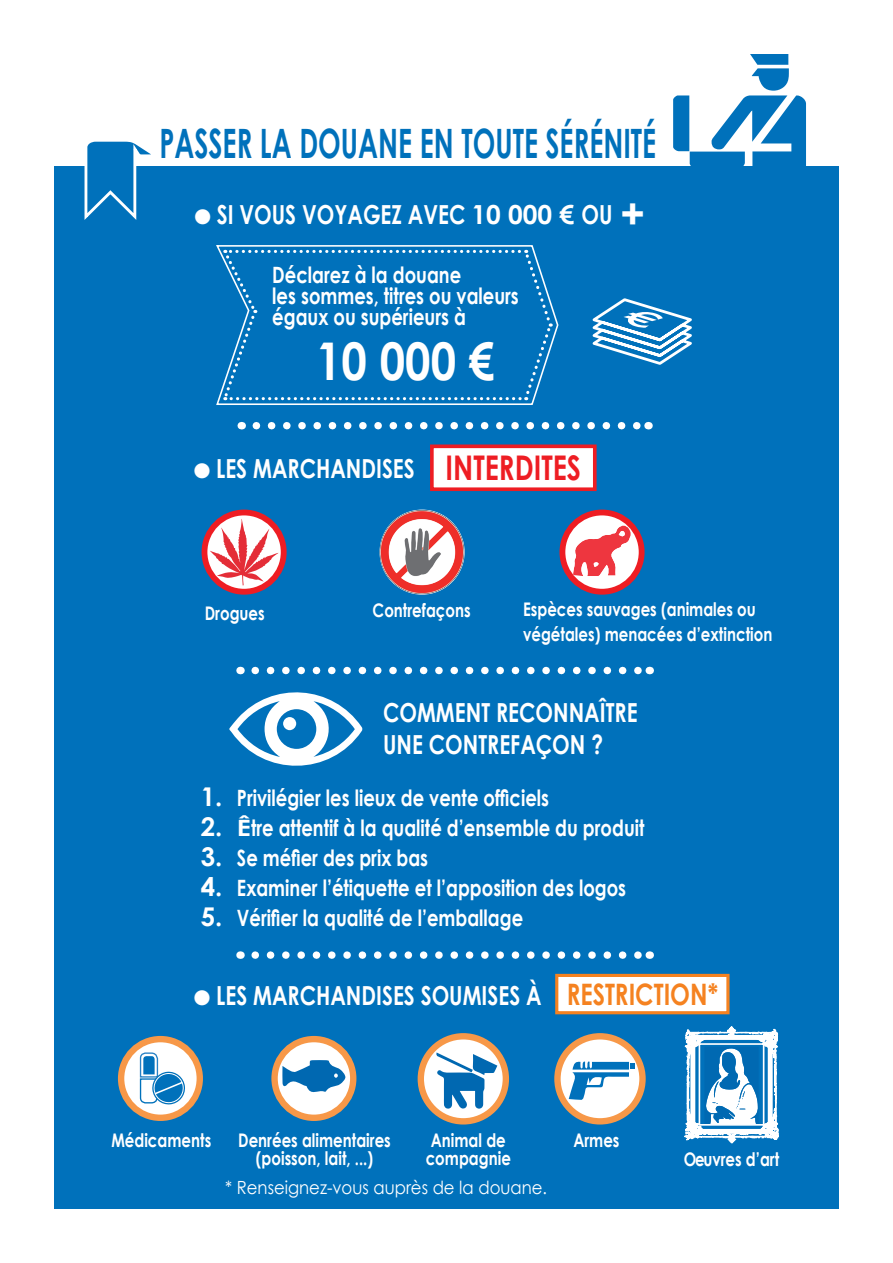
<style>
.page{position:relative;width:893px;height:1263px;background:#fff}
.page>*{position:absolute;margin:0;border:0;box-sizing:border-box;transform-origin:0 0}
.t1{font:700 52.05px "Century Gothic";color:#fff;scale:.87 1}
.t2{font:700 40.5px "Century Gothic";color:#0071bb;scale:.67 1}
.t3{font:700 34.05px "Century Gothic";color:#ee1d23;scale:.8 1}
.t4{font:700 29.55px "Century Gothic";color:#f58220;scale:.8 1}
.t5{font:700 26.25px "Century Gothic";color:#fff;scale:.8 1}
.t6{font:700 22.5px/20.9px "Century Gothic";color:#fff;scale:.8 1}
.t7{font:700 22.5px "Century Gothic";color:#fff;scale:1.2 1}
.t8{font:700 18.75px/18px "Century Gothic";color:#fff;scale:.8 1}
.t9{font:18.15px "Century Gothic";color:#fff;scale:.91 1}
.s1{font-size:42px}
.s2{font-size:25.8px}
</style>
<div class="page">
<div style="left:54px;top:167px;width:785px;height:1042px;background:#0071bb"></div>
<svg style="left:83px;top:141px;width:74px;height:79px"></svg>
<svg style="left:673px;top:54px;width:133px;height:113px"></svg>
<svg style="left:256px;top:422px;width:384px;height:7px"></svg>
<svg style="left:255px;top:667px;width:387px;height:7px"></svg>
<svg style="left:255px;top:951px;width:387px;height:8px"></svg>
<svg style="left:216px;top:245px;width:343px;height:160px"></svg>
<svg style="left:222px;top:250px;width:331px;height:150px"></svg>
<svg style="left:593px;top:298px;width:99px;height:67px"></svg>
<svg style="left:204px;top:512px;width:80px;height:80px"></svg>
<svg style="left:210px;top:519px;width:69px;height:66px"></svg>
<div style="left:202px;top:510px;width:85px;height:85px;border:6px solid #ee1d23;border-radius:50%"></div>
<img style="left:380px;top:510px;width:85px;height:85px;border-radius:43px">
<svg style="left:562px;top:512px;width:80px;height:80px;fill:#fff"></svg>
<svg style="left:573px;top:526px;width:58px;height:52px"></svg>
<div style="left:559px;top:510px;width:86px;height:85px;border:6px solid #ee1d23;border-radius:50%"></div>
<div style="left:432px;top:446px;width:163px;height:43px;background:#fff"></div>
<div style="left:430px;top:444px;width:167px;height:47px;border:4px solid #ee1d23"></div>
<svg style="left:229px;top:692px;width:134px;height:74px"></svg>
<div style="left:283px;top:717px;width:13px;height:13px;background:#fff;border-radius:50%"></div>
<svg style="left:121px;top:1039px;width:79px;height:79px;fill:#fff"></svg>
<div style="left:118px;top:1036px;width:85px;height:85px;border:6px solid #f79848;border-radius:50%"></div>
<svg style="left:275px;top:1039px;width:78px;height:79px;fill:#fff"></svg>
<svg style="left:282px;top:1060px;width:63px;height:37px"></svg>
<div style="left:271px;top:1036px;width:85px;height:85px;border:6px solid #f79848;border-radius:50%"></div>
<svg style="left:421px;top:1036px;width:85px;height:85px"></svg>
<svg style="left:423px;top:1052px;width:83px;height:69px"></svg>
<div style="left:418px;top:1033px;width:91px;height:91px;border:6px solid #f79848;border-radius:50%"></div>
<svg style="left:139px;top:1052px;width:47px;height:53px"></svg>
<div style="left:557px;top:975px;width:171px;height:38px;background:#fff"></div>
<div style="left:555px;top:974px;width:174px;height:40px;border:3px solid #f58220"></div>
<svg style="left:684px;top:1026px;width:95px;height:118px"></svg>
<svg style="left:557px;top:1036px;width:85px;height:85px;fill:#fff"></svg>
<div style="left:554px;top:1033px;width:92px;height:91px;border:6px solid #f79848;border-radius:50%"></div>
<svg style="left:569px;top:1061px;width:65px;height:39px"></svg>
<p class="t2" style="left:159px;top:118px;width:743px">PASSER LA DOUANE EN TOUTE SÉRÉNITÉ</p>
<p class="t5" style="left:194px;top:198px;width:565px">● SI VOUS VOYAGEZ AVEC 10 000 € OU <span class="s1">+</span></p>
<p class="t6" style="left:272px;top:264px;width:310px">Déclarez à la douane<br>les sommes, titres ou valeurs égaux ou supérieurs à</p>
<p class="t1" style="left:316px;top:329px;width:206px">10 000 €</p>
<p class="t5" style="left:194px;top:452px;width:278px">● LES MARCHANDISES</p>
<p class="t3" style="left:446px;top:446px;width:171px">INTERDITES</p>
<p class="t8" style="left:205px;top:603px;width:76px">Drogues</p>
<p class="t8" style="left:373px;top:600px;width:124px">Contrefaçons</p>
<p class="t8" style="left:523px;top:596px;width:313px;line-height:25.5px">Espèces sauvages (animales ou végétales) menacées d’extinction</p>
<p class="t5" style="left:383px;top:696px;width:320px">COMMENT RECONNAÎTRE</p>
<p class="t5" style="left:383px;top:728px;width:277px">UNE CONTREFAÇON ?</p>
<p class="t6" style="left:201px;top:787px;width:437px"><span class="s2">1.</span> Privilégier les lieux de vente officiels</p>
<p class="t7" style="left:201px;top:814px;width:371px"><span class="s2">2.</span> Être attentif à la qualité d’ensemble du produit</p>
<p class="t6" style="left:201px;top:847px;width:286px"><span class="s2">3.</span> Se méfier des prix bas</p>
<p class="t6" style="left:201px;top:877px;width:533px"><span class="s2">4.</span> Examiner l’étiquette et l’apposition des logos</p>
<p class="t6" style="left:201px;top:907px;width:404px"><span class="s2">5.</span> Vérifier la qualité de l’emballage</p>
<p class="t5" style="left:194px;top:979px;width:436px">● LES MARCHANDISES SOUMISES À</p>
<p class="t4" style="left:567px;top:975px;width:191px">RESTRICTION*</p>
<p class="t8" style="left:111px;top:1131px;width:126px">Médicaments</p>
<p class="t8" style="left:238px;top:1131px;width:192px;text-align:center">Denrées alimentaires (poisson, lait, ...)</p>
<p class="t8" style="left:426px;top:1131px;width:108px">Animal de compagnie</p>
<p class="t8" style="left:573px;top:1130px;width:59px">Armes</p>
<p class="t9" style="left:225px;top:1177px;width:355px">* Renseignez-vous auprès de la douane.</p>
<p class="t8" style="left:684px;top:1150px;width:121px">Oeuvres d’art</p>
</div>
